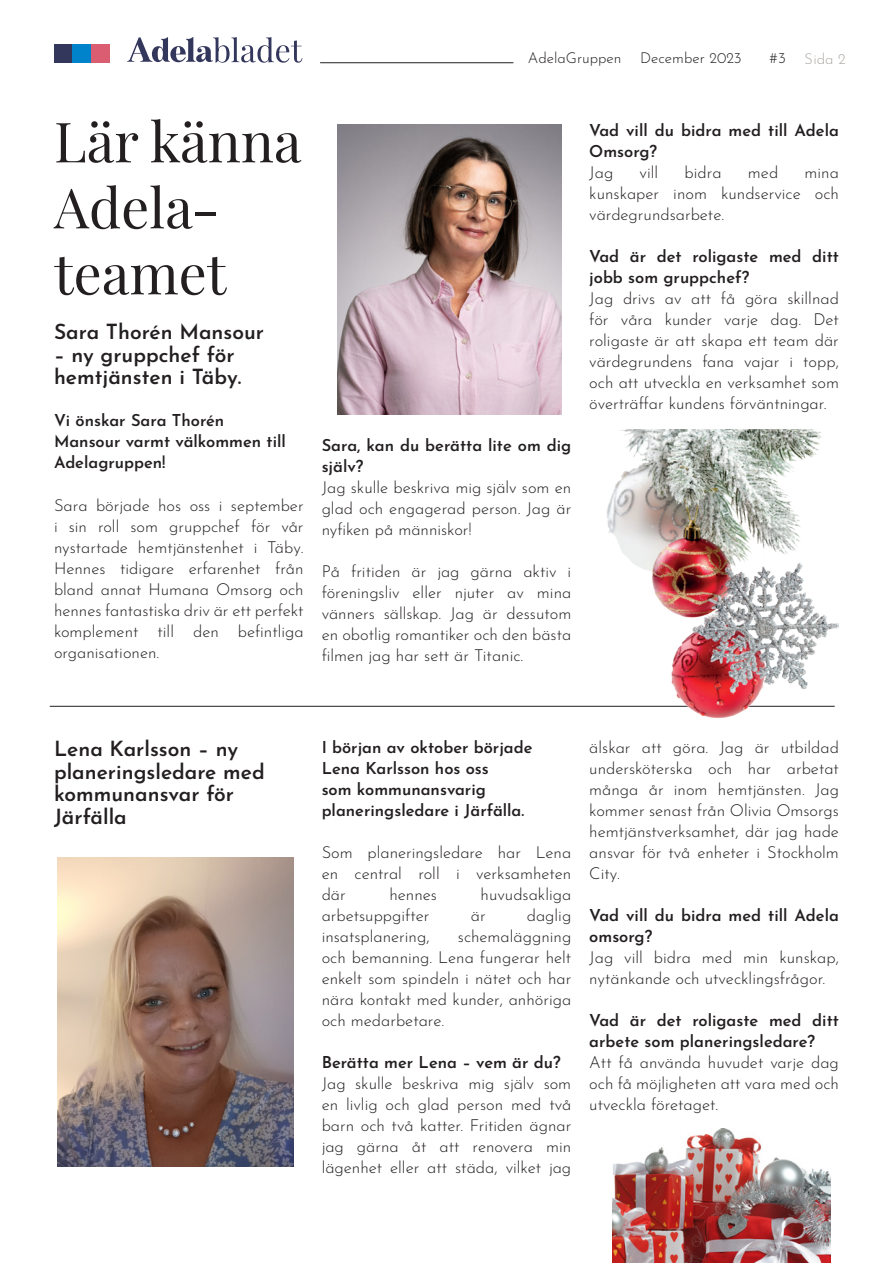
<style>
.page{position:relative;width:893px;height:1263px;background:#fff}
.page>*{position:absolute;margin:0;border:0;box-sizing:border-box;transform-origin:0 0}
.t1{font:55.5px/66px "Playfair Display";color:#231f20}
.t2{font:600 21px/22.5px "Josefin Sans";color:#231f20}
.t3{font:100 16.5px/21px "Josefin Sans";color:#231f20;text-align:justify}
.t4{font:600 16.5px/21px "Josefin Sans";color:#231f20}
.t5{font:100 15px "Josefin Sans";color:#231f20}
.t6{font:100 15px "Josefin Sans";color:#9f9894}
</style>
<div class="page">
<div style="left:91px;top:45px;width:19px;height:18px;background:#da5d72"></div>
<div style="left:54px;top:45px;width:19px;height:18px;background:#34375c"></div>
<div style="left:73px;top:45px;width:18px;height:18px;background:#0083ca"></div>
<svg style="left:127px;top:37px;width:175px;height:26px"></svg>
<hr style="left:320px;top:62px;width:193px;height:1px;background:#231f20">
<img style="left:338px;top:124px;width:224px;height:290px">
<img style="left:58px;top:857px;width:236px;height:309px">
<hr style="left:50px;top:706px;width:785px;height:1px;background:#231f20">
<img style="left:594px;top:429px;width:245px;height:289px">
<img style="left:613px;top:1128px;width:217px;height:135px">
<p class="t5" style="left:528px;top:47px;width:215px">AdelaGruppen December 2023</p>
<p class="t5" style="left:769px;top:47px;width:18px">#3</p>
<p class="t6" style="left:805px;top:47px;width:43px">Sida 2</p>
<p class="t1" style="left:54px;top:104px;width:249px">Lär känna<br>Adela&shy;teamet</p>
<p class="t2" style="left:54px;top:319px;width:212px">Sara Thorén Mansour</p>
<p class="t2" style="left:54px;top:342px;width:189px">– ny gruppchef för hemtjänsten i Täby.</p>
<p class="t4" style="left:54px;top:409px;width:233px">Vi önskar Sara Thorén<br>Mansour varmt välkommen till<br>Adelagruppen!</p>
<p class="t3" style="left:54px;top:493px;width:251px">Sara började hos oss i september i sin roll som gruppchef för vår nystartade hemtjänstenhet i Täby.<br>Hennes tidigare erfarenhet från bland annat Humana Omsorg och hennes fantastiska driv är ett perfekt komplement till den befintliga organisationen.</p>
<p class="t4" style="left:322px;top:433px;width:251px">Sara, kan du berätta lite om dig själv?</p>
<p class="t3" style="left:322px;top:475px;width:251px">Jag skulle beskriva mig själv som en glad och engagerad person. Jag är nyfiken på människor!</p>
<p class="t3" style="left:322px;top:559px;width:251px">På fritiden är jag gärna aktiv i föreningsliv eller njuter av mina vänners sällskap. Jag är dessutom en obotlig romantiker och den bästa filmen jag har sett är Titanic.</p>
<p class="t4" style="left:589px;top:118px;width:251px">Vad vill du bidra med till Adela<br>Omsorg?</p>
<p class="t3" style="left:589px;top:160px;width:25px">Jag</p>
<p class="t3" style="left:640px;top:160px;width:20px">vill</p>
<p class="t3" style="left:685px;top:160px;width:39px">bidra</p>
<p class="t3" style="left:748px;top:160px;width:32px">med</p>
<p class="t3" style="left:589px;top:160px;width:251px;text-indent:215px">mina kunskaper inom kundservice och värdegrundsarbete.</p>
<p class="t4" style="left:589px;top:244px;width:251px">Vad är det roligaste med ditt jobb som gruppchef?</p>
<p class="t3" style="left:589px;top:286px;width:251px">Jag drivs av att få göra skillnad för våra kunder varje dag. Det roligaste är att skapa ett team där värdegrundens fana vajar i topp, och att utveckla en verksamhet som överträffar kundens förväntningar.</p>
<p class="t2" style="left:54px;top:736px;width:212px">Lena Karlsson – ny planeringsledare med kommunansvar för<br>Järfälla</p>
<p class="t4" style="left:322px;top:735px;width:212px">I början av oktober började<br>Lena Karlsson hos oss<br>som kommunansvarig planeringsledare i Järfälla.</p>
<p class="t3" style="left:322px;top:840px;width:251px">Som planeringsledare har Lena en central roll i verksamheten där</p>
<p class="t3" style="left:389px;top:882px;width:49px">hennes</p>
<p class="t3" style="left:481px;top:882px;width:92px">huvudsakliga</p>
<p class="t3" style="left:322px;top:903px;width:109px">arbetsuppgifter</p>
<p class="t3" style="left:471px;top:903px;width:16px">är</p>
<p class="t3" style="left:527px;top:903px;width:46px">daglig</p>
<p class="t3" style="left:322px;top:924px;width:110px">insatsplanering,</p>
<p class="t3" style="left:322px;top:924px;width:251px;text-indent:136px">schemaläggning och bemanning. Lena fungerar helt enkelt som spindeln i nätet och har nära kontakt med kunder, anhöriga och medarbetare.</p>
<p class="t4" style="left:322px;top:1050px;width:241px">Berätta mer Lena – vem är du?</p>
<p class="t3" style="left:322px;top:1071px;width:251px">Jag skulle beskriva mig själv som en livlig och glad person med två barn och två katter. Fritiden ägnar jag gärna åt att renovera min lägenhet eller att städa, vilket jag</p>
<p class="t3" style="left:589px;top:735px;width:251px">älskar att göra. Jag är utbildad undersköterska och har arbetat många år inom hemtjänsten. Jag kommer senast från Olivia Omsorgs hemtjänstverksamhet, där jag hade ansvar för två enheter i Stockholm City.</p>
<p class="t4" style="left:589px;top:903px;width:251px">Vad vill du bidra med till Adela omsorg?</p>
<p class="t3" style="left:589px;top:945px;width:251px">Jag vill bidra med min kunskap, nytänkande och utvecklingsfrågor.</p>
<p class="t4" style="left:589px;top:1008px;width:251px">Vad är det roligaste med ditt arbete som planeringsledare?</p>
<p class="t3" style="left:589px;top:1050px;width:251px">Att få använda huvudet varje dag och få möjligheten att vara med och utveckla företaget.</p>
</div>
